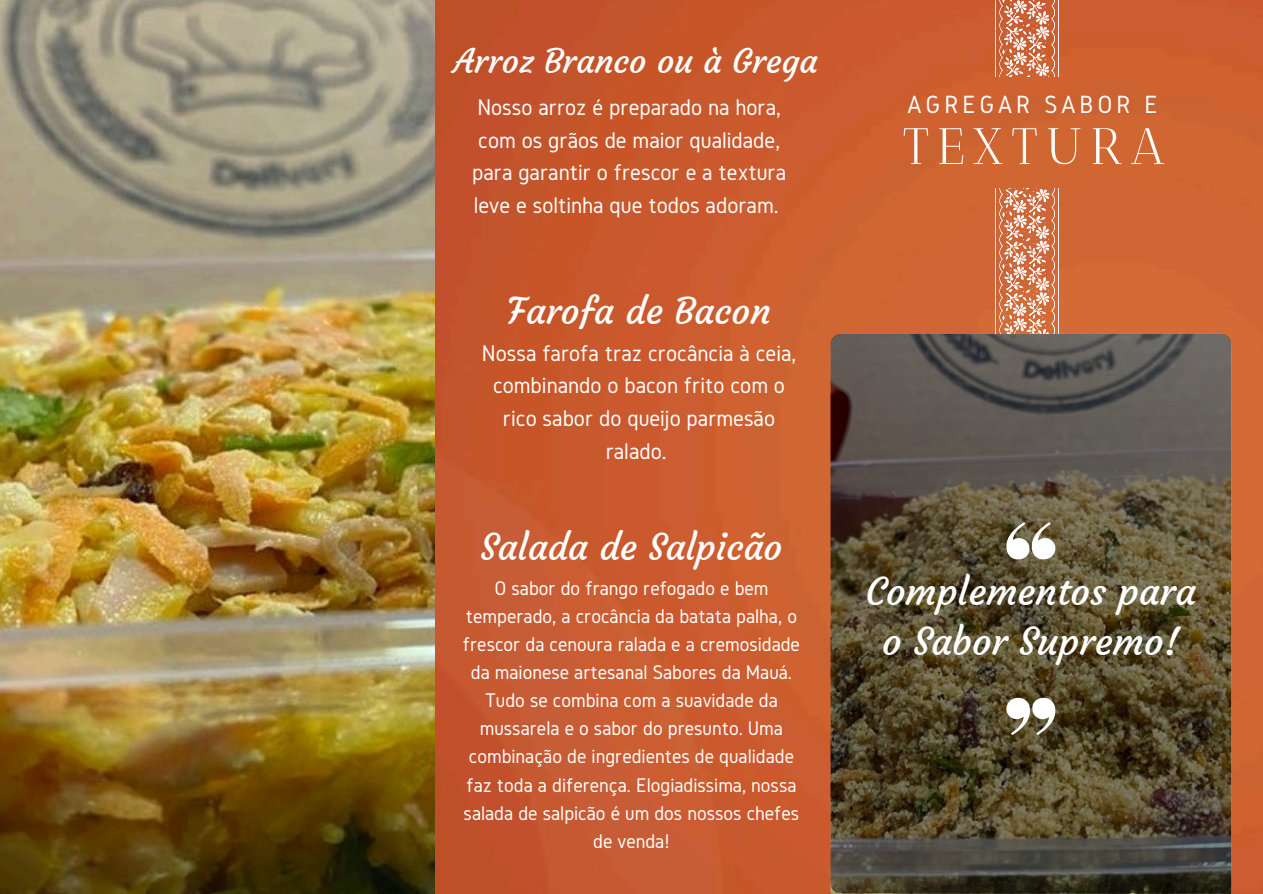
<style>
.page{position:relative;width:1263px;height:894px;background:#fff}
.page>*{position:absolute;margin:0;border:0;box-sizing:border-box;transform-origin:0 0}
.t1{font:51.15px "Antic Didone";letter-spacing:.15em;color:#fff}
.t2{font:38.1px/50.7px "Courgette";color:#fff;text-align:center}
.t3{font:36.6px "Courgette";color:#fff}
.t4{font:33.75px "Courgette";color:#fff}
.t5{font:25.8px "Gidole";letter-spacing:.15em;color:#fff}
.t6{font:23.55px/32.7px "Gidole";color:#fff;text-align:center}
.t7{font:20.55px/28.2px "Gidole";color:#fff;text-align:center}
</style>
<div class="page">
<img style="left:434px;top:0;width:829px;height:893px">
<img style="left:995px;top:0;width:63px;height:77px">
<img style="left:995px;top:188px;width:63px;height:146px">
<img style="left:0;top:0;width:434px;height:893px">
<svg style="left:831px;top:334px;width:400px;height:558px;background:#544c38"></svg>
<svg style="left:1006px;top:522px;width:49px;height:37px"></svg>
<svg style="left:1006px;top:697px;width:49px;height:37px"></svg>
<h5 class="t4" style="left:453px;top:40px;width:366px">Arroz Branco ou à Grega</h5>
<h2 class="t6" style="left:472px;top:91px;width:316px;text-align:left">Nosso arroz é preparado na hora, com os grãos de maior qualidade, para garantir o frescor e a textura leve e soltinha que todos adoram.</h2>
<h2 class="t3" style="left:507px;top:288px;width:265px">Farofa de Bacon</h2>
<h3 class="t6" style="left:482px;top:336px;width:316px">Nossa farofa traz crocância à ceia, combinando o bacon frito com o rico sabor do queijo parmesão ralado.</h3>
<h5 class="t3" style="left:481px;top:523px;width:303px">Salada de Salpicão</h5>
<p class="t7" style="left:463px;top:573px;width:339px">O sabor do frango refogado e bem temperado, a crocância da batata palha, o frescor da cenoura ralada e a cremosidade da maionese artesanal Sabores da Mauá.<br>Tudo se combina com a suavidade da mussarela e o sabor do presunto. Uma combinação de ingredientes de qualidade faz toda a diferença. Elogiadissima, nossa salada de salpicão é um dos nossos chefes de venda!</p>
<p class="t5" style="left:908px;top:90px;width:252px">AGREGAR SABOR E</p>
<p class="t1" style="left:903px;top:116px;width:263px">TEXTURA</p>
<p class="t2" style="left:866px;top:565px;width:332px">Complementos para o Sabor Supremo!</p>
</div>
